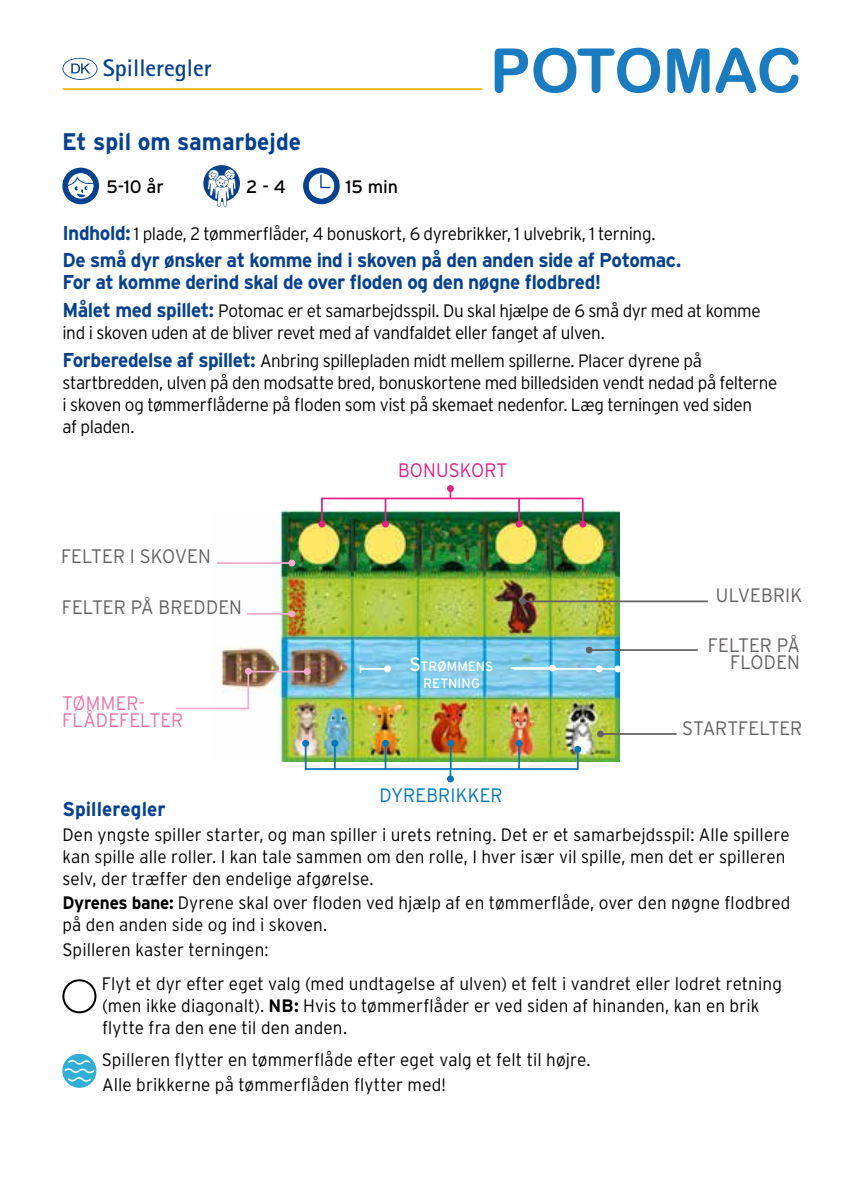
<style>
.page{position:relative;width:851px;height:1191px;background:#fff}
.page>*{position:absolute;margin:0;border:0;box-sizing:border-box;transform-origin:0 0}
.t1{font:61.2px "Arial Rounded MT Bold";letter-spacing:-.005em;color:#197bc0}
.t2{font:700 24px "Interstate";color:#044190;scale:.95 1}
.t3{font:700 24px "Agfa Rotis Sans Serif";color:#044190}
.t4{font:700 20px/22px "Interstate";letter-spacing:-.025em;color:#044190;scale:.95 1}
.t5{font:700 20px "Interstate";letter-spacing:.005em;color:#044190;scale:.95 1}
.t6{font:300 19.4px/17.4px "Interstate";color:#646064;text-align:right;scale:.95 1}
.t7{font:300 19.4px/17.4px "Interstate";color:#ed72a9;scale:.95 1}
.t8{font:300 19.4px "Interstate";letter-spacing:.005em;color:#0077bc;scale:.95 1}
.t9{font:300 19.4px "Interstate";letter-spacing:.005em;color:#e61e85;scale:.95 1}
.t10{font:300 18px/22px "Interstate";color:#000;scale:.95 1}
.t11{font:300 18px/22px "Interstate";letter-spacing:-.02em;color:#000;scale:.95 1}
.t12{font:18px "Interstate";letter-spacing:-.005em;color:#000}
.t13{font:13.6px/17.4px "Interstate";letter-spacing:.01em;color:#fff;text-align:center;scale:.95 1}
.s1{font-weight:700;font-size:20px;color:#044190}
.s2{font-size:19.4px}
.s3{font-weight:700}
</style>
<div class="page">
<hr style="left:62px;top:88px;width:420px;height:2px;background:#fabf2e">
<svg style="left:62px;top:58px;width:35px;height:22px"></svg>
<div style="left:62px;top:979px;width:34px;height:34px;border:2px solid #000;border-radius:50%"></div>
<svg style="left:62px;top:1053px;width:34px;height:34px"></svg>
<svg style="left:64px;top:1059px;width:32px;height:26px"></svg>
<div style="left:62px;top:168px;width:37px;height:36px;background:#044190;border-radius:50%"></div>
<svg style="left:67px;top:172px;width:27px;height:28px"></svg>
<svg style="left:203px;top:165px;width:37px;height:37px"></svg>
<svg style="left:208px;top:169px;width:28px;height:38px"></svg>
<div style="left:303px;top:168px;width:36px;height:36px;background:#044190;border-radius:50%"></div>
<svg style="left:308px;top:172px;width:27px;height:28px"></svg>
<img style="left:215px;top:510px;width:404px;height:252px">
<hr style="left:217px;top:562px;width:75px;height:2px;background:#f4abcd">
<div style="left:288px;top:559px;width:7px;height:7px;background:#f4abcd;border-radius:50%"></div>
<hr style="left:360px;top:668px;width:27px;height:2px;background:#fff">
<svg style="left:359px;top:665px;width:2px;height:8px"></svg>
<div style="left:384px;top:665px;width:7px;height:7px;background:#fff;border-radius:50%"></div>
<hr style="left:514px;top:668px;width:85px;height:2px;background:#fff">
<svg style="left:595px;top:665px;width:7px;height:7px"></svg>
<hr style="left:587px;top:668px;width:30px;height:2px;background:#fff">
<div style="left:614px;top:665px;width:7px;height:7px;background:#fff;border-radius:50%"></div>
<hr style="left:523px;top:600px;width:184px;height:2px;background:#646064">
<div style="left:519px;top:598px;width:7px;height:7px;background:#646064;border-radius:50%"></div>
<hr style="left:600px;top:733px;width:76px;height:2px;background:#646064">
<div style="left:597px;top:730px;width:7px;height:7px;background:#646064;border-radius:50%"></div>
<hr style="left:247px;top:613px;width:45px;height:2px;background:#f4abcd">
<div style="left:288px;top:610px;width:7px;height:7px;background:#f4abcd;border-radius:50%"></div>
<svg style="left:175px;top:669px;width:75px;height:41px"></svg>
<div style="left:245px;top:667px;width:7px;height:7px;background:#f4abcd;border-radius:50%"></div>
<hr style="left:247px;top:670px;width:60px;height:2px;background:#f4abcd">
<div style="left:304px;top:668px;width:6px;height:7px;background:#f4abcd;border-radius:50%"></div>
<div style="left:382px;top:520px;width:7px;height:7px;background:#e61e85;border-radius:50%"></div>
<div style="left:515px;top:520px;width:7px;height:7px;background:#e61e85;border-radius:50%"></div>
<svg style="left:320px;top:490px;width:264px;height:36px"></svg>
<div style="left:447px;top:485px;width:7px;height:7px;background:#e61e85;border-radius:50%"></div>
<div style="left:574px;top:746px;width:7px;height:7px;background:#0077bc;border-radius:50%"></div>
<img style="left:304px;top:741px;width:275px;height:36px">
<div style="left:447px;top:775px;width:7px;height:7px;background:#0077bc;border-radius:50%"></div>
<hr style="left:510px;top:667px;width:42px;height:2px;background:#fff">
<div style="left:549px;top:664px;width:7px;height:7px;background:#fff;border-radius:50%"></div>
<hr style="left:589px;top:649px;width:108px;height:2px;background:#646064">
<svg style="left:585px;top:646px;width:7px;height:7px"></svg>
<h2 class="t3" style="left:103px;top:53px;width:110px">Spilleregler</h2>
<h2 class="t2" style="left:62px;top:128px;width:253px">Et spil om samarbejde</h2>
<p class="t12" style="left:106px;top:177px;width:59px">5-10 år</p>
<p class="t12" style="left:246px;top:177px;width:41px">2 - 4</p>
<p class="t12" style="left:345px;top:177px;width:54px">15 min</p>
<h1 class="t1" style="left:490px;top:34px;width:313px">POTOMAC</h1>
<p class="t11" style="left:62px;top:222px;width:625px"><span class="s1">Indhold:</span> 1 plade, 2 tømmerflåder, 4 bonuskort, 6 dyrebrikker, 1 ulvebrik, 1 terning.</p>
<p class="t4" style="left:62px;top:249px;width:652px">De små dyr ønsker at komme ind i skoven på den anden side af Potomac.<br>For at komme derind skal de over floden og den nøgne flodbred!</p>
<p class="t11" style="left:62px;top:299px;width:736px"><span class="s1">Målet med spillet:</span> Potomac er et samarbejdsspil. Du skal hjælpe de 6 små dyr med at komme ind i skoven uden at de bliver revet med af vandfaldet eller fanget af ulven.</p>
<p class="t11" style="left:62px;top:349px;width:754px"><span class="s1">Forberedelse af spillet:</span> Anbring spillepladen midt mellem spillerne. Placer dyrene på startbredden, ulven på den modsatte bred, bonuskortene med billedsiden vendt nedad på felterne i skoven og tømmerflåderne på floden som vist på skemaet nedenfor. Læg terningen ved siden<br>af pladen.</p>
<p class="t6" style="left:61px;top:547px;width:159px">FELTER I SKOVEN</p>
<p class="t6" style="left:62px;top:598px;width:191px">FELTER PÅ BREDDEN</p>
<p class="t7" style="left:62px;top:694px;width:129px">TØMMER-<br>FLÅDEFELTER</p>
<p class="t9" style="left:398px;top:459px;width:117px">BONUSKORT</p>
<p class="t13" style="left:409px;top:657px;width:88px"><span class="s2">S</span>TRØMMENS<br>RETNING</p>
<p class="t6" style="left:715px;top:586px;width:92px">ULVEBRIK</p>
<p class="t6" style="left:707px;top:636px;width:98px">FELTER PÅ<br>FLODEN</p>
<p class="t6" style="left:682px;top:719px;width:128px">STARTFELTER</p>
<p class="t8" style="left:379px;top:784px;width:131px">DYREBRIKKER</p>
<p class="t5" style="left:62px;top:797px;width:110px">Spilleregler</p>
<p class="t10" style="left:62px;top:823px;width:766px">Den yngste spiller starter, og man spiller i urets retning. Det er et samarbejdsspil: Alle spillere kan spille alle roller. I kan tale sammen om den rolle, I hver især vil spille, men det er spilleren selv, der træffer den endelige afgørelse.</p>
<p class="t10" style="left:62px;top:892px;width:767px"><span class="s3">Dyrenes bane:</span> Dyrene skal over floden ved hjælp af en tømmerflåde, over den nøgne flodbred på den anden side og ind i skoven.</p>
<p class="t10" style="left:102px;top:933px;width:717px;line-height:33.4px;text-indent:-39px">Spilleren kaster terningen:<br>Flyt et dyr efter eget valg (med undtagelse af ulven) et felt i vandret eller lodret retning</p>
<p class="t10" style="left:102px;top:994px;width:693px">(men ikke diagonalt). <span class="s3">NB:</span> Hvis to tømmerflåder er ved siden af hinanden, kan en brik flytte fra den ene til den anden.</p>
<p class="t10" style="left:102px;top:1047px;width:516px;line-height:24.8px">Spilleren flytter en tømmerflåde efter eget valg et felt til højre.<br>Alle brikkerne på tømmerflåden flytter med!</p>
</div>
